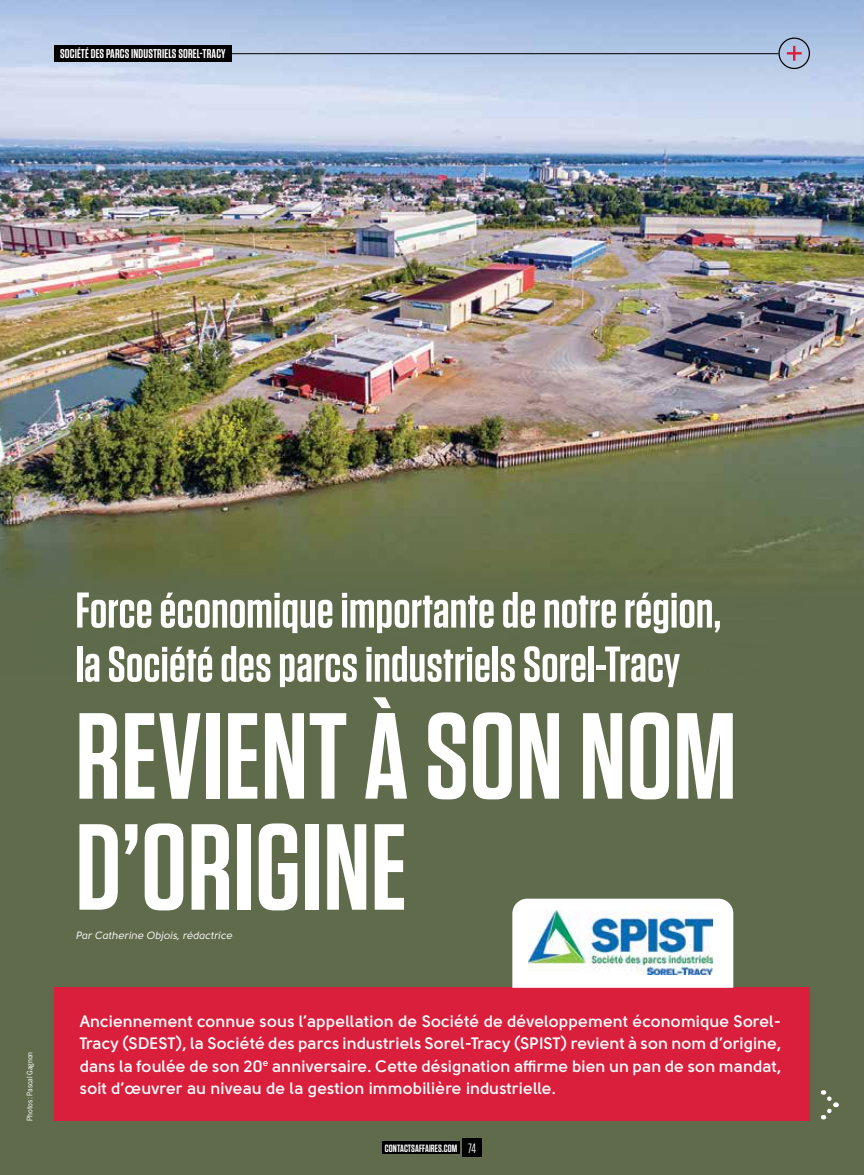
<style>
.page{position:relative;width:864px;height:1175px;background:#fff}
.page>*{position:absolute;margin:0;border:0;box-sizing:border-box;transform-origin:0 0}
.t1{font:600 122.1px/111px "Tungsten";letter-spacing:.005em;color:#fff}
.t2{font:600 50.1px/54px "Tungsten";letter-spacing:.005em;color:#fff}
.t3{font:700 16.5px/22.5px "Solomon Sans Semi";color:#fff;text-align:justify}
.t4{font:600 12.75px "Tungsten";letter-spacing:.01em;color:#fff}
.t5{font:10.5px "Solomon Sans Normal Italic";color:#fff}
.t6{font:600 10.5px "Tungsten";letter-spacing:.01em;color:#fff}
.t7{font:7.5px "Benton Sans Cond";color:#fff}
.s1{font-weight:400;font-size:13.5px}
</style>
<div class="page">
<div style="left:0;top:0;width:864px;height:1174px;background:#5f6b4b"></div>
<img style="left:0;top:0;width:864px;height:575px">
<div style="left:382px;top:1141px;width:78px;height:13px;background:#000"></div>
<div style="left:463px;top:1138px;width:19px;height:19px;background:#000"></div>
<hr style="left:54px;top:53px;width:724px;height:1px;background:#000">
<div style="left:54px;top:45px;width:178px;height:16px;background:#000"></div>
<div style="left:778px;top:38px;width:32px;height:31px;border:1px solid #000;border-radius:50%"></div>
<svg style="left:787px;top:46px;width:15px;height:15px"></svg>
<div style="left:54px;top:987px;width:756px;height:133px;background:#da1f3d"></div>
<svg style="left:823px;top:1090px;width:16px;height:29px"></svg>
<div style="left:512px;top:898px;width:221px;height:89px;background:#fff"></div>
<img style="left:528px;top:910px;width:185px;height:64px">
<p class="t4" style="left:60px;top:46px;width:167px">SOCIÉTÉ DES PARCS INDUSTRIELS SOREL-TRACY</p>
<p class="t7" style="left:25px;top:1121px;width:70px;rotate:-90deg">Photos : Pascal Gagnon</p>
<h2 class="t2" style="left:76px;top:584px;width:647px">Force économique importante de notre région, la Société des parcs industriels Sorel-Tracy</h2>
<h1 class="t1" style="left:76px;top:703px;width:663px">REVIENT À SON NOM<br>D’ORIGINE</h1>
<p class="t5" style="left:76px;top:929px;width:158px">Par Catherine Objois, rédactrice</p>
<p class="t3" style="left:80px;top:1009px;width:703px">Anciennement connue sous l’appellation de Société de développement économique Sorel-Tracy (SDEST), la Société des parcs industriels Sorel-Tracy (SPIST) revient à son nom d’origine, dans la foulée de son 20<sup>e</sup> anniversaire. Cette désignation affirme bien un pan de son mandat, soit d’œuvrer au niveau de la gestion immobilière industrielle.</p>
<p class="t6" style="left:385px;top:1142px;width:93px">CONTACTSAFFAIRES.COM <span class="s1">74</span></p>
</div>
